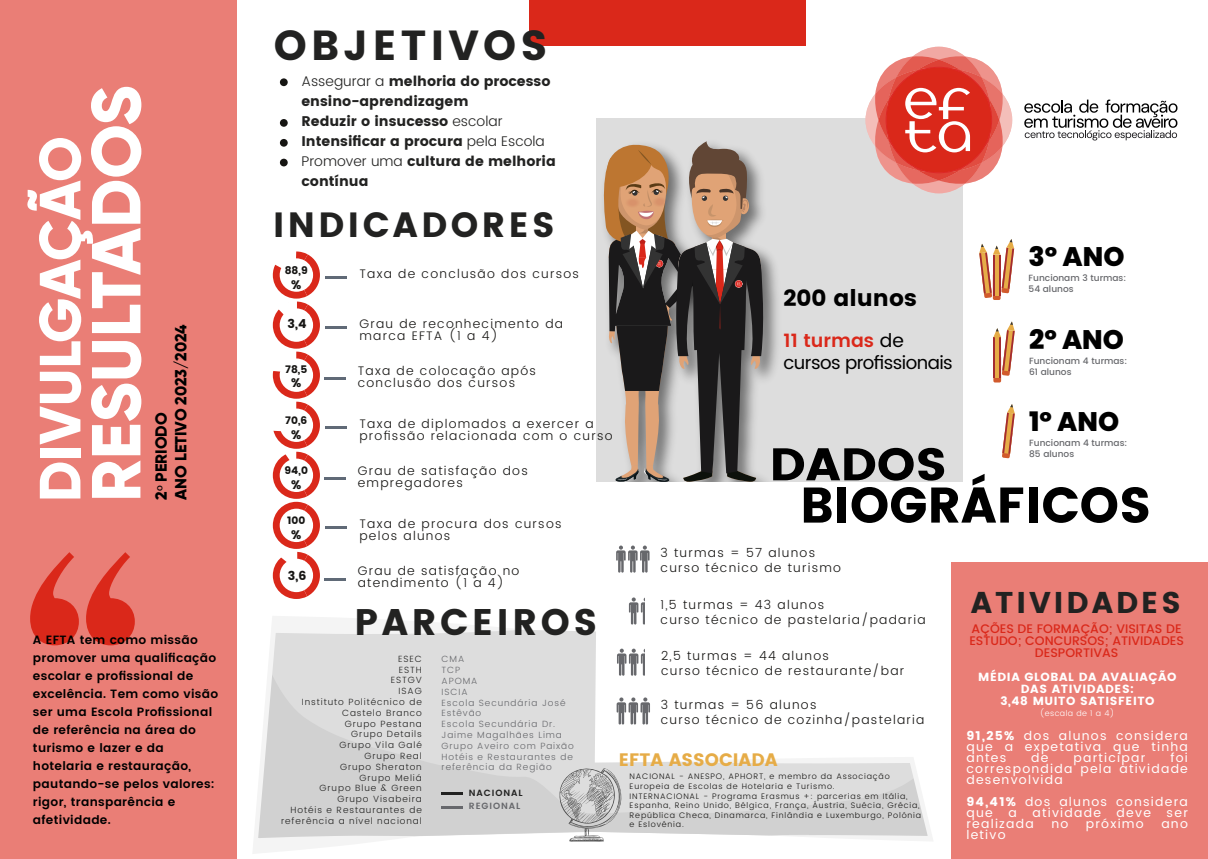
<style>
.page{position:relative;width:1208px;height:859px;background:#fff}
.page>*{position:absolute;margin:0;border:0;box-sizing:border-box;transform-origin:0 0}
.t1{font:800 69.2px "Gilroy";color:#fff}
.t2{font:800 58px "Gilroy";letter-spacing:-.01em;color:#fff}
.t3{font:42px "Poppins";letter-spacing:.1em;color:#222221}
.t4{font:36.9px "Poppins";letter-spacing:.1em;color:#222221}
.t5{font:35px "Poppins";letter-spacing:.1em;color:#222221}
.t6{font:30px "Poppins";letter-spacing:.1em;color:#222221}
.t7{font:800 26.8px "Poppins";color:#000}
.t8{font:23px "Poppins";color:#000}
.t9{font:600 18.8px "Poppins";color:#da281a}
.t10{font:18.3px "Poppins";letter-spacing:-.03em;color:#000}
.t11{font:18px "Poppins";color:#e6ac47}
.t12{font:800 16.1px/19.6px "Gilroy";color:#000}
.t13{font:14px/20px "Poppins";color:#222221}
.t14{font:300 12.4px/12px "Poppins";letter-spacing:.1em;color:#161513}
.t15{font:12.4px/11px "Poppins";letter-spacing:.1em;color:#fff;text-align:justify}
.t16{font:500 12.4px/12px "Poppins";color:#da281a;text-align:center}
.t17{font:12.4px "Poppins";color:#161513}
.t18{font:600 12px/18px "Poppins";letter-spacing:.025em;color:#000}
.t19{font:11.8px/12px "Poppins";letter-spacing:.05em;color:#fff;text-align:center}
.t20{font:10.5px "Poppins";color:#161513}
.t21{font:300 9px/10.8px "Poppins";letter-spacing:.1em;color:#222221;text-align:right}
.t22{font:300 9px/10.8px "Poppins";letter-spacing:.1em;color:#67686c}
.t23{font:500 9px/10.8px "Poppins";color:#67686c}
.t24{font:600 9px "Poppins";letter-spacing:.1em;color:#222221}
.t25{font:600 9px "Poppins";letter-spacing:.1em;color:#67686c}
.t26{font:300 8px/9.6px "Poppins";letter-spacing:.1em;color:#161513}
.t27{font:300 8px "Poppins";letter-spacing:.05em;color:#fff}
.s1{font-weight:300}
.s2{font-family:"Myriad Pro";font-weight:400}
.s3{font-weight:400;color:#000}
.s4{font-style:inherit}
</style>
<div class="page">
<div style="left:0;top:0;width:596px;height:859px;background:#ea7e76"></div>
<div style="left:237px;top:0;width:359px;height:859px;background:#fff"></div>
<div style="left:596px;top:118px;width:366px;height:364px;background:#ddd"></div>
<img style="left:765px;top:252px;width:12px;height:230px">
<svg style="left:603px;top:141px;width:162px;height:341px"></svg>
<div style="left:529px;top:0;width:277px;height:46px;background:#da281a"></div>
<div style="left:951px;top:563px;width:257px;height:296px;background:#ea7e76"></div>
<svg style="left:30px;top:552px;width:105px;height:93px"></svg>
<div style="left:992px;top:273px;width:8px;height:27px;background:#d15a2c;border-radius:2px"></div>
<svg style="left:979px;top:239px;width:35px;height:59px"></svg>
<div style="left:993px;top:356px;width:8px;height:26px;background:#d15a2c;border-radius:2px"></div>
<div style="left:993px;top:337px;width:8px;height:41px;background:#e6ac47"></div>
<hr style="left:993px;top:337px;width:2px;height:41px;background:#a42b31">
<hr style="left:999px;top:337px;width:2px;height:41px;background:#a42b31">
<svg style="left:993px;top:321px;width:21px;height:55px"></svg>
<svg style="left:773px;top:404px;width:250px;height:119px"></svg>
<div style="left:1029px;top:487px;width:8px;height:36px;background:#000"></div>
<svg style="left:1043px;top:487px;width:105px;height:36px"></svg>
<svg style="left:617px;top:649px;width:28px;height:27px"></svg>
<svg style="left:616px;top:545px;width:33px;height:28px"></svg>
<svg style="left:616px;top:697px;width:34px;height:27px"></svg>
<svg style="left:629px;top:597px;width:16px;height:27px"></svg>
<div style="left:523px;top:630px;width:73px;height:127px;background:#ddd"></div>
<svg style="left:523px;top:670px;width:64px;height:164px;background:#dadada"></svg>
<svg style="left:253px;top:616px;width:270px;height:238px;fill:#ddd"></svg>
<svg style="left:559px;top:757px;width:374px;height:85px"></svg>
<hr style="left:441px;top:807px;width:22px;height:2px;background:#67686c">
<hr style="left:441px;top:793px;width:22px;height:2px;background:#222221">
<div style="left:280px;top:78px;width:8px;height:8px;background:#161513;border-radius:50%"></div>
<div style="left:280px;top:119px;width:8px;height:8px;background:#161513;border-radius:50%"></div>
<div style="left:280px;top:139px;width:8px;height:8px;background:#161513;border-radius:50%"></div>
<div style="left:280px;top:159px;width:8px;height:7px;background:#161513;border-radius:50%"></div>
<svg style="left:865px;top:47px;width:147px;height:146px"></svg>
<svg style="left:1024px;top:100px;width:153px;height:40px"></svg>
<hr style="left:325px;top:527px;width:22px;height:2px;background:#606a77">
<hr style="left:324px;top:578px;width:21px;height:2px;background:#606a77">
<hr style="left:325px;top:427px;width:22px;height:2px;background:#606a77">
<hr style="left:324px;top:478px;width:21px;height:2px;background:#606a77">
<hr style="left:325px;top:326px;width:22px;height:3px;background:#606a77">
<hr style="left:324px;top:378px;width:21px;height:2px;background:#606a77">
<hr style="left:325px;top:276px;width:22px;height:3px;background:#606a77">
<svg style="left:272px;top:251px;width:48px;height:348px"></svg>
<h1 class="t1" style="left:73px;top:502px;width:418px;rotate:-90deg">RESULTADOS</h1>
<h2 class="t2" style="left:24px;top:502px;width:367px;rotate:-90deg">DIVULGAÇÃO</h2>
<h3 class="t3" style="left:274px;top:21px;width:275px">OBJETIVOS</h3>
<p class="t13" style="left:301px;top:71px;width:256px"><span class="s1">Assegurar a</span> melhoria do processo ensino-aprendizagem<br>Reduzir o insucesso <span class="s1">escolar<br></span>Intensificar a procura <span class="s1">pela Escola<br>Promover uma</span> cultura de melhoria contínua</p>
<h3 class="t5" style="left:273px;top:204px;width:283px">INDICADORES</h3>
<p class="t20" style="left:285px;top:264px;width:25px">88,9</p>
<p class="t17" style="left:291px;top:277px;width:12px">%</p>
<p class="t14" style="left:359px;top:268px;width:221px">Taxa de conclusão dos cursos</p>
<h3 class="t8" style="left:783px;top:284px;width:135px">200 alunos</h3>
<p class="t14" style="left:359px;top:318px;width:205px">Grau de reconhecimento da marca EFTA (1 a 4)</p>
<p class="t17" style="left:287px;top:317px;width:21px">3,4</p>
<p class="t12" style="left:151px;top:500px;width:177px;rotate:-90deg">2<span class="s2">º</span> PERIODO<br>ANO LETIVO 2023/2024</p>
<h3 class="t9" style="left:783px;top:326px;width:122px">11 turmas <span class="s3">de</span></h3>
<h3 class="t10" style="left:783px;top:349px;width:171px">cursos profissionais</h3>
<p class="t20" style="left:285px;top:363px;width:24px">78,5</p>
<p class="t17" style="left:291px;top:376px;width:12px">%</p>
<p class="t14" style="left:358px;top:365px;width:180px">Taxa de colocação após conclusão dos cursos</p>
<p class="t20" style="left:285px;top:414px;width:24px">70,6</p>
<p class="t17" style="left:291px;top:427px;width:12px">%</p>
<p class="t14" style="left:359px;top:418px;width:255px">Taxa de diplomados a exercer a profissão relacionada com o curso</p>
<p class="t14" style="left:358px;top:465px;width:172px">Grau de satisfação dos empregadores</p>
<p class="t20" style="left:284px;top:464px;width:25px">94,0</p>
<p class="t17" style="left:291px;top:477px;width:12px">%</p>
<p class="t20" style="left:287px;top:514px;width:20px">100</p>
<p class="t17" style="left:291px;top:527px;width:12px">%</p>
<p class="t17" style="left:288px;top:568px;width:20px">3,6</p>
<p class="t14" style="left:359px;top:518px;width:204px">Taxa de procura dos cursos pelos alunos</p>
<p class="t14" style="left:358px;top:565px;width:163px">Grau de satisfação no atendimento (1 a 4)</p>
<p class="t14" style="left:660px;top:545px;width:182px;line-height:14.9px">3 turmas = 57 alunos curso técnico de turismo</p>
<h3 class="t7" style="left:1028px;top:241px;width:97px">3º ANO</h3>
<p class="t23" style="left:1028px;top:273px;width:99px">Funcionam 3 turmas:<br>54 alunos</p>
<h3 class="t7" style="left:1029px;top:324px;width:96px">2º ANO</h3>
<p class="t23" style="left:1029px;top:355px;width:100px">Funcionam 4 turmas:<br>61 alunos</p>
<h3 class="t7" style="left:1029px;top:406px;width:91px">1º ANO</h3>
<p class="t23" style="left:1029px;top:438px;width:100px">Funcionam 4 turmas:<br>85 alunos</p>
<p class="t18" style="left:33px;top:631px;width:187px">A EFTA tem como missão promover uma qualificação escolar e profissional de excelência. Tem como visão ser uma Escola Profissional de referência na área do turismo e lazer e da hotelaria e restauração, pautando-se pelos valores: rigor, transparência e afetividade.</p>
<h3 class="t4" style="left:354px;top:601px;width:244px">PARCEIROS</h3>
<p class="t22" style="left:441px;top:654px;width:134px">CMA<br>TCP<br>APOMA<br>ISCIA<br>Escola Secundária José<br>Estêvão<br>Escola Secundária Dr.<br>Jaime Magalhães Lima<br>Grupo Aveiro com Paixão<br>Hotéis e Restaurantes de referência da Região</p>
<p class="t21" style="left:281px;top:653px;width:142px">ESEC<br>ESTH<br>ESTGV<br>ISAG<br>Instituto Politécnico de<br>Castelo Branco<br>Grupo Pestana<br>Grupo Details<br>Grupo Vila Galé<br>Grupo Real<br>Grupo Sheraton<br>Grupo Meliá<br>Grupo Blue &amp; Green<br>Grupo Visabeira<br>Hotéis e Restaurantes de referência a nível nacional</p>
<p class="t24" style="left:469px;top:786px;width:55px">NACIONAL</p>
<p class="t25" style="left:469px;top:799px;width:53px">REGIONAL</p>
<p class="t14" style="left:660px;top:597px;width:267px;line-height:14.9px">1,5 turmas = 43 alunos<br>curso técnico de pastelaria/padaria</p>
<h3 class="t6" style="left:970px;top:585px;width:211px">ATIVIDADES</h3>
<p class="t16" style="left:969px;top:623px;width:216px">AÇÕES DE FORMAÇÃO; VISITAS DE<br>ESTUDO; CONCURSOS; ATIVIDADES<br>DESPORTIVAS</p>
<p class="t14" style="left:661px;top:648px;width:245px;line-height:14.9px">2,5 turmas = 44 alunos<br>curso técnico de restaurante/bar</p>
<p class="t19" style="left:978px;top:671px;width:200px">MÉDIA GLOBAL DA AVALIAÇÃO<br>DAS ATIVIDADES:<br>3,48 MUITO SATISFEITO</p>
<p class="t27" style="left:1039px;top:707px;width:76px">(escala de 1 a 4)</p>
<p class="t14" style="left:661px;top:697px;width:265px;line-height:14.9px">3 turmas = 56 alunos<br>curso técnico de cozinha/pastelaria</p>
<h3 class="t11" style="left:619px;top:749px;width:160px">EFTA ASSOCIADA</h3>
<p class="t26" style="left:629px;top:772px;width:293px">NACIONAL - ANESPO, APHORT, e membro da Associação Europeia de Escolas de Hotelaria e Turismo.<br>INTERNACIONAL - Programa Erasmus +: parcerias em Itália, Espanha, Reino Unido, Bélgica, França, Áustria, Suécia, Grécia, República Checa, Dinamarca, Finlândia e Luxemburgo, Polónia e Eslovénia.</p>
<p class="t15" style="left:966px;top:730px;width:223px"><span class="s4">91,25%</span> dos alunos considera que a expetativa que tinha antes</p>
<p class="t15" style="left:966px;top:752px;width:223px;text-indent:204px">foi correspondida pela atividade desenvolvida</p>
<p class="t15" style="left:966px;top:796px;width:223px"><span class="s4">94,41%</span> dos alunos considera que</p>
<p class="t15" style="left:1031px;top:752px;width:19px">de</p>
<p class="t15" style="left:1073px;top:752px;width:73px">participar</p>
<p class="t15" style="left:1008px;top:807px;width:10px">a</p>
<p class="t15" style="left:1032px;top:807px;width:70px">atividade</p>
<p class="t15" style="left:1116px;top:807px;width:36px">deve</p>
<p class="t15" style="left:1166px;top:807px;width:23px">ser</p>
<p class="t15" style="left:966px;top:818px;width:69px">realizada</p>
<p class="t15" style="left:1051px;top:818px;width:18px">no</p>
<p class="t15" style="left:1085px;top:818px;width:59px">próximo</p>
<p class="t15" style="left:1161px;top:818px;width:28px">ano</p>
<p class="t15" style="left:966px;top:829px;width:41px">letivo</p>
</div>
